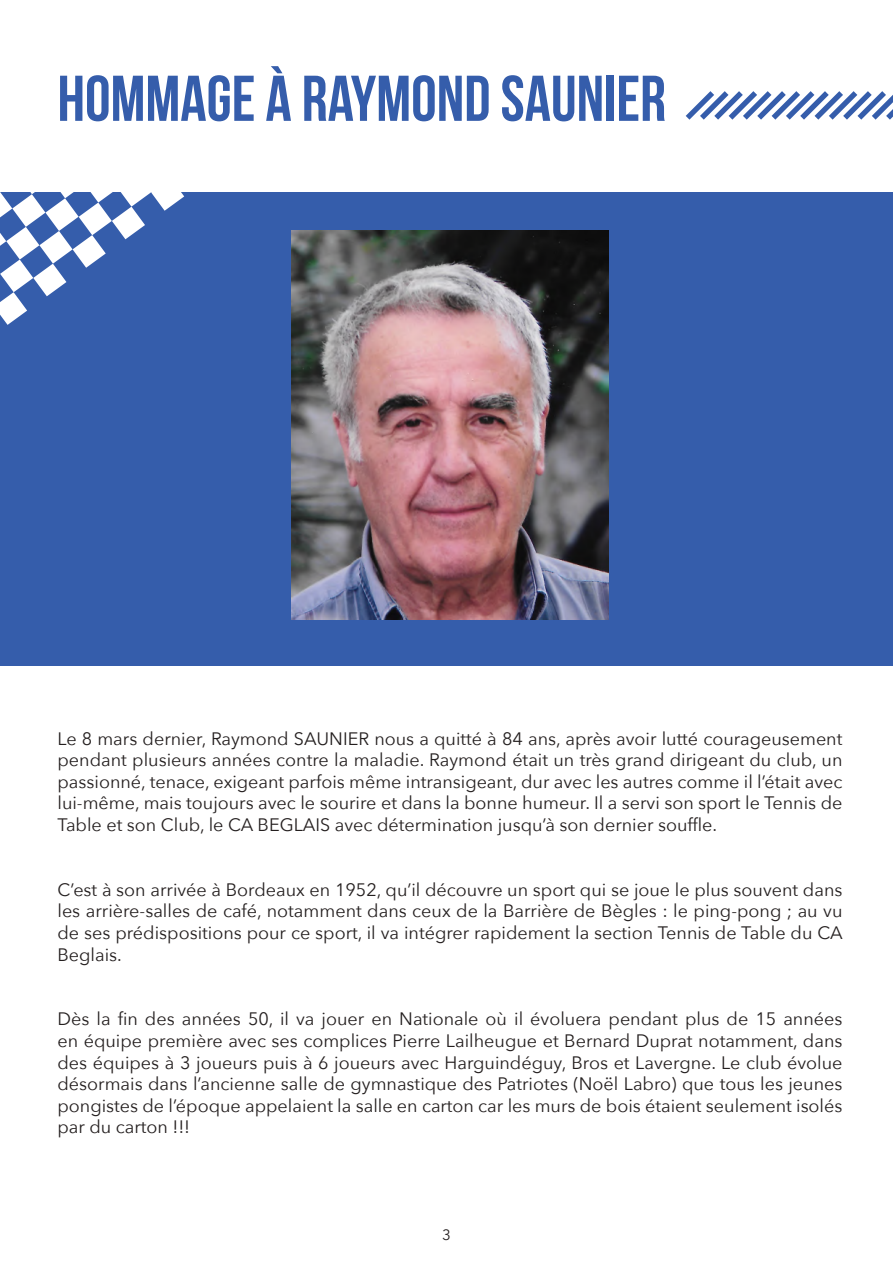
<style>
.page{position:relative;width:893px;height:1263px;background:#fff}
.page>*{position:absolute;margin:0;border:0;box-sizing:border-box;transform-origin:0 0}
.t1{font:64.5px "Bebas Neue";color:#355dab}
.t2{font:18px/21.6px "Avenir Next";color:#241f1f;text-align:justify}
.t3{font:15px "Avenir Next";color:#241f1f}
</style>
<div class="page">
<div style="left:0;top:192px;width:893px;height:474px;background:#355dab"></div>
<img style="left:292px;top:230px;width:316px;height:389px">
<svg style="left:0;top:192px;width:184px;height:133px"></svg>
<svg style="left:685px;top:91px;width:208px;height:29px"></svg>
<h1 class="t1" style="left:57px;top:63px;width:610px">HOMMAGE À RAYMOND SAUNIER</h1>
<p class="t2" style="left:57px;top:727px;width:786px">Le 8 mars dernier, Raymond SAUNIER nous a quitté à 84 ans, après avoir lutté courageusement pendant plusieurs années contre la maladie. Raymond était un très grand dirigeant du club, un passionné, tenace, exigeant parfois même intransigeant, dur avec les autres comme il l’était avec lui-même, mais toujours avec le sourire et dans la bonne humeur. Il a servi son sport le Tennis de Table et son Club, le CA BEGLAIS avec détermination jusqu’à son dernier souffle.</p>
<p class="t2" style="left:57px;top:878px;width:787px">C’est à son arrivée à Bordeaux en 1952, qu’il découvre un sport qui se joue le plus souvent dans les arrière-salles de café, notamment dans ceux de la Barrière de Bègles : le ping-pong ; au vu de ses prédispositions pour ce sport, il va intégrer rapidement la section Tennis de Table du CA Beglais.</p>
<p class="t2" style="left:57px;top:1007px;width:786px">Dès la fin des années 50, il va jouer en Nationale où il évoluera pendant plus de 15 années en équipe première avec ses complices Pierre Lailheugue et Bernard Duprat notamment, dans des équipes à 3 joueurs puis à 6 joueurs avec Harguindéguy, Bros et Lavergne. Le club évolue désormais dans l’ancienne salle de gymnastique des Patriotes (Noël Labro) que tous les jeunes pongistes de l’époque appelaient la salle en carton car les murs de bois étaient seulement isolés par du carton !!!</p>
<p class="t3" style="left:442px;top:1222px;width:10px">3</p>
</div>
